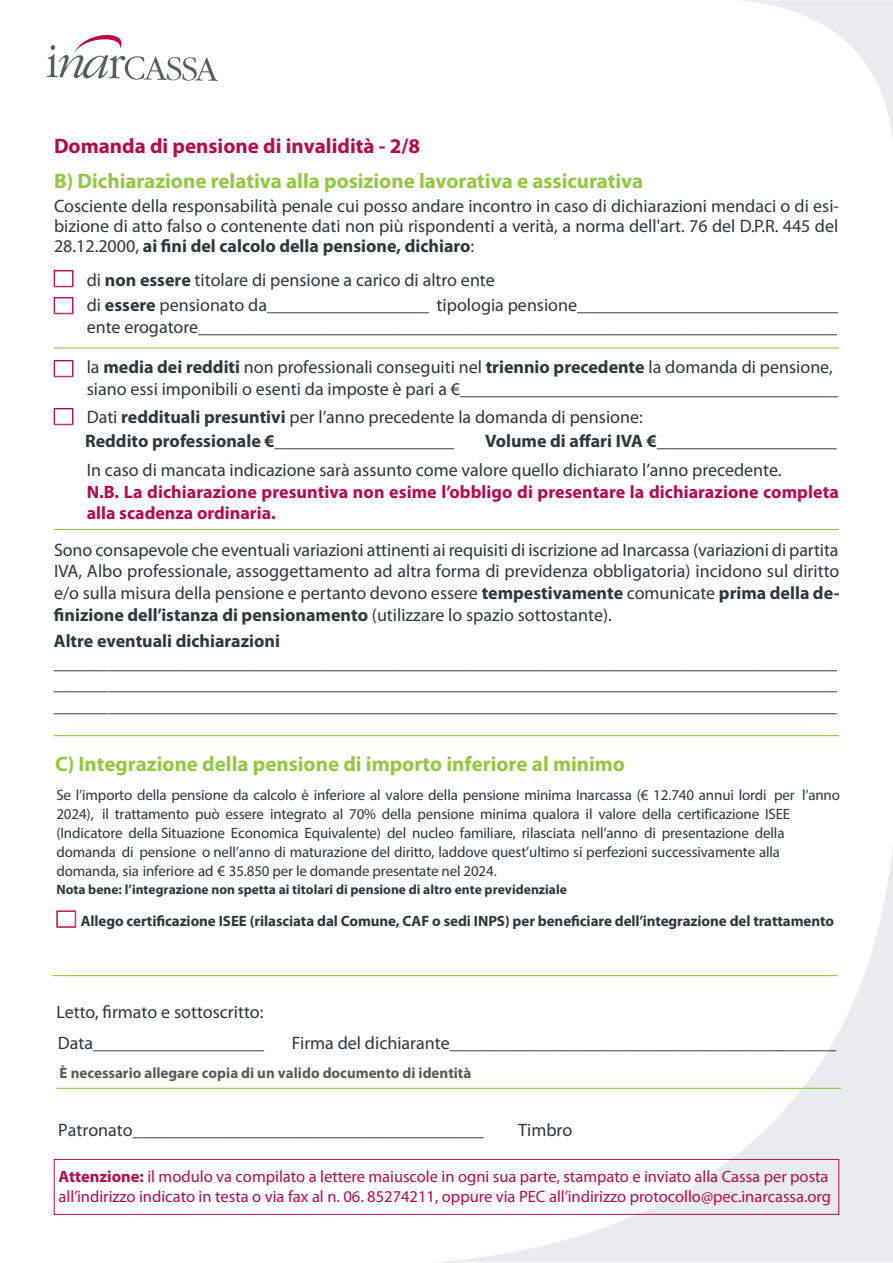
<style>
.page{position:relative;width:893px;height:1263px;background:#fff}
.page>*{position:absolute;margin:0;border:0;box-sizing:border-box;transform-origin:0 0}
.t1{font:700 21px "Myriad Pro";color:#92c840}
.t2{font:700 21px "Myriad Pro";color:#b70a4d}
.t3{font:18px/21.6px "Myriad Pro";color:#2c383d}
.t4{font:700 18px/21.6px "Myriad Pro";letter-spacing:.005em;color:#b70a4d}
.t5{font:700 18px "Myriad Pro";color:#2c383d}
.t6{font:16.5px/19.8px "Myriad Pro";color:#b70a4d}
.t7{font:15px/18.9px "Myriad Pro";letter-spacing:-.01em;color:#2c383d}
.t8{font:700 15px "Myriad Pro";letter-spacing:-.005em;color:#2c383d}
.t9{font:700 15px "Myriad Pro";color:#58595b}
.t10{font:700 13.5px "Myriad Pro";color:#2c383d}
.s1{font-weight:700}
</style>
<div class="page">
<svg style="left:428px;top:854px;width:464px;height:408px"></svg>
<svg style="left:743px;top:0;width:149px;height:133px"></svg>
<div style="left:54px;top:1159px;width:785px;height:56px;border:1px solid #b70a4d"></div>
<hr style="left:54px;top:348px;width:785px;height:1px;background:#92c840">
<hr style="left:54px;top:529px;width:785px;height:1px;background:#92c840">
<div style="left:54px;top:270px;width:19px;height:17px;border:1px solid #b70a4d"></div>
<svg style="left:54px;top:271px;width:19px;height:154px"></svg>
<hr style="left:54px;top:735px;width:785px;height:1px;background:#92c840">
<hr style="left:52px;top:975px;width:785px;height:1px;background:#92c840">
<svg style="left:57px;top:911px;width:19px;height:17px"></svg>
<hr style="left:56px;top:1088px;width:785px;height:1px;background:#92c840">
<svg style="left:47px;top:35px;width:171px;height:46px"></svg>
<p class="t2" style="left:54px;top:138px;width:367px">Domanda di pensione di invalidità - 2/8</p>
<p class="t1" style="left:54px;top:173px;width:591px">B) Dichiarazione relativa alla posizione lavorativa e assicurativa</p>
<p class="t3" style="left:54px;top:198px;width:786px;line-height:19.6px;text-align:justify">Cosciente della responsabilità penale cui posso andare incontro in caso di dichiarazioni mendaci o di esi&shy;bizione di atto falso o contenente dati non più rispondenti a verità, a norma dell'art. 76 del D.P.R. 445 del 28.12.2000, <span class="s1">ai fini del calcolo della pensione, dichiaro</span>:</p>
<p class="t3" style="left:87px;top:268px;width:753px;line-height:25.5px">di <span class="s1">non essere</span> titolare di pensione a carico di altro ente<br>di <span class="s1">essere</span> pensionato da__________________ tipologia pensione_____________________________</p>
<p class="t3" style="left:87px;top:317px;width:752px">ente erogatore_______________________________________________________________________</p>
<p class="t3" style="left:87px;top:357px;width:752px">la <span class="s1">media dei redditi</span> non professionali conseguiti nel <span class="s1">triennio precedente</span> la domanda di pensione, siano essi imponibili o esenti da imposte è pari a €__________________________________________</p>
<p class="t3" style="left:85px;top:406px;width:559px;line-height:24.2px">Dati <span class="s1">reddituali presuntivi</span> per l’anno precedente la domanda di pensione:<br><span class="s1">Reddito professionale €</span>____________________</p>
<p class="t3" style="left:485px;top:431px;width:353px"><span class="s1">Volume di affari IVA €</span>____________________</p>
<p class="t3" style="left:87px;top:460px;width:696px">In caso di mancata indicazione sarà assunto come valore quello dichiarato l’anno precedente.</p>
<p class="t4" style="left:87px;top:482px;width:753px">N.B. La dichiarazione presuntiva non esime l’obbligo di presentare la dichiarazione completa alla scadenza ordinaria.</p>
<p class="t3" style="left:54px;top:540px;width:787px;text-align:justify">Sono consapevole che eventuali variazioni attinenti ai requisiti di iscrizione ad Inarcassa (variazioni di partita IVA, Albo professionale, assoggettamento ad altra forma di previdenza obbligatoria) incidono sul diritto e/o sulla misura della pensione e pertanto devono essere <span class="s1">tempestivamente</span> comunicate <span class="s1">prima della de&shy;finizione dell’istanza di pensionamento</span> (utilizzare lo spazio sottostante).</p>
<p class="t5" style="left:54px;top:634px;width:227px">Altre eventuali dichiarazioni</p>
<p class="t3" style="left:54px;top:653px;width:784px;text-align:justify">_______________________________________________________________________________________ _______________________________________________________________________________________ _______________________________________________________________________________________</p>
<p class="t1" style="left:55px;top:756px;width:571px">C) Integrazione della pensione di importo inferiore al minimo</p>
<p class="t7" style="left:56px;top:786px;width:785px">Se l’importo della pensione da calcolo è inferiore al valore della pensione minima Inarcassa (€ 12.740 annui lordi per l’anno 2024), il trattamento può essere integrato al 70% della pensione minima qualora il valore della certificazione ISEE (Indicatore della Situazione Economica Equivalente) del nucleo familiare, rilasciata nell’anno di presentazione della domanda di pensione o nell’anno di maturazione del diritto, laddove quest’ultimo si perfezioni successivamente alla domanda, sia inferiore ad € 35.850 per le domande presentate nel 2024.</p>
<p class="t10" style="left:56px;top:884px;width:512px">Nota bene: l’integrazione non spetta ai titolari di pensione di altro ente previdenziale</p>
<p class="t8" style="left:81px;top:915px;width:754px">Allego certificazione ISEE (rilasciata dal Comune, CAF o sedi INPS) per beneficiare dell’integrazione del trattamento</p>
<p class="t3" style="left:57px;top:997px;width:209px;line-height:31.2px">Letto, firmato e sottoscritto:<br>Data___________________</p>
<p class="t3" style="left:292px;top:1033px;width:546px">Firma del dichiarante___________________________________________</p>
<p class="t9" style="left:60px;top:1068px;width:413px">È necessario allegare copia di un valido documento di identità</p>
<p class="t3" style="left:58px;top:1119px;width:427px">Patronato_______________________________________</p>
<p class="t3" style="left:518px;top:1119px;width:56px">Timbro</p>
<p class="t6" style="left:58px;top:1168px;width:774px"><span class="s1">Attenzione:</span> il modulo va compilato a lettere maiuscole in ogni sua parte, stampato e inviato alla Cassa per posta all’indirizzo indicato in testa o via fax al n. 06. 85274211, oppure via PEC all’indirizzo protocollo@pec.inarcassa.org</p>
</div>
